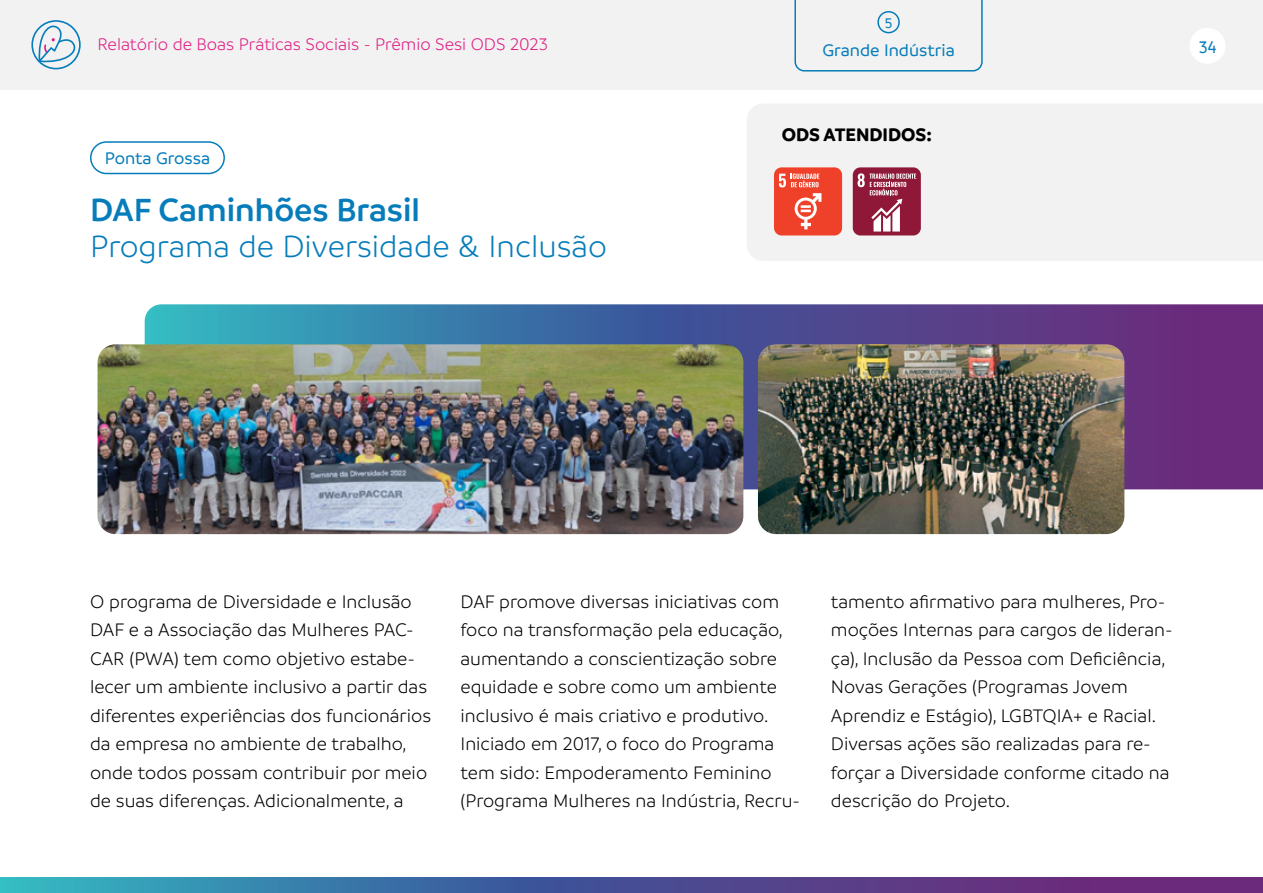
<style>
.page{position:relative;width:1263px;height:893px;background:#fff}
.page>*{position:absolute;margin:0;border:0;box-sizing:border-box;transform-origin:0 0}
.t1{font:600 34.5px "Branding";color:#067dba}
.t2{font:300 33px "Branding";color:#067dba}
.t3{font:300 19.5px/28.5px "Branding";color:#000}
.t4{font:700 19.5px "Branding";color:#000}
.t5{font:300 18px "Branding";color:#df1a82}
.t6{font:500 18px "Branding";color:#067dba}
.t7{font:500 15px "Branding";color:#067dba}
.s1{font-family:"Calibri"}
</style>
<div class="page">
<div style="left:0;top:0;width:1263px;height:90px;background:#f2f2f2"></div>
<div style="left:31px;top:20px;width:50px;height:49px;border:2px solid #067dba;border-radius:50%"></div>
<svg style="left:37px;top:24px;width:40px;height:39px"></svg>
<div style="left:1189px;top:28px;width:36px;height:36px;background:#fff;border-radius:50%"></div>
<svg style="left:0;top:878px;width:1263px;height:15px;background:#4b5b97"></svg>
<div style="left:747px;top:104px;width:516px;height:157px;background:#f2f2f2"></div>
<div style="left:774px;top:167px;width:68px;height:68px;background:#ef412a;border-radius:8px"></div>
<svg style="left:795px;top:193px;width:26px;height:36px"></svg>
<svg style="left:779px;top:174px;width:40px;height:13px"></svg>
<div style="left:853px;top:167px;width:68px;height:68px;background:#8f1838;border-radius:8px"></div>
<svg style="left:857px;top:173px;width:59px;height:59px"></svg>
<div style="left:90px;top:141px;width:135px;height:33px;border:2px solid #067dba;border-radius:16px"></div>
<svg style="left:794px;top:0;width:189px;height:72px"></svg>
<div style="left:877px;top:11px;width:23px;height:22px;border:2px solid #067dba;border-radius:50%"></div>
<svg style="left:145px;top:304px;width:1118px;height:185px;background:#535091"></svg>
<img style="left:98px;top:344px;width:645px;height:190px">
<img style="left:758px;top:344px;width:366px;height:190px">
<p class="t7" style="left:885px;top:15px;width:9px">5</p>
<p class="t5" style="left:98px;top:35px;width:452px">Relatório de Boas Práticas Sociais - Prêmio Sesi ODS 2023</p>
<p class="t6" style="left:1199px;top:38px;width:19px">34</p>
<p class="t6" style="left:822px;top:41px;width:134px">Grande Indústria</p>
<p class="t6" style="left:105px;top:148px;width:107px">Ponta Grossa</p>
<h1 class="t1" style="left:90px;top:191px;width:331px">DAF Caminhões Brasil</h1>
<h2 class="t2" style="left:90px;top:230px;width:518px">Programa de Diversidade <span class="s1">&amp;</span> Inclusão</h2>
<p class="t4" style="left:782px;top:124px;width:152px">ODS ATENDIDOS:</p>
<p class="t3" style="left:90px;top:587px;width:343px">O programa de Diversidade e Inclusão DAF e a Associação das Mulheres PAC-CAR (PWA) tem como objetivo estabe&shy;lecer um ambiente inclusivo a partir das diferentes experiências dos funcionários da empresa no ambiente de trabalho, onde todos possam contribuir por meio de suas diferenças. Adicionalmente, a</p>
<p class="t3" style="left:460px;top:587px;width:341px">DAF promove diversas iniciativas com foco na transformação pela educação, aumentando a conscientização sobre equidade e sobre como um ambiente inclusivo é mais criativo e produtivo.<br>Iniciado em 2017, o foco do Programa tem sido: Empoderamento Feminino (Programa Mulheres na Indústria, Recru-</p>
<p class="t3" style="left:831px;top:587px;width:343px">tamento afirmativo para mulheres, Pro&shy;moções Internas para cargos de lideran&shy;ça), Inclusão da Pessoa com Deficiência, Novas Gerações (Programas Jovem Aprendiz e Estágio), LGBTQIA+ e Racial.<br>Diversas ações são realizadas para re&shy;forçar a Diversidade conforme citado na descrição do Projeto.</p>
</div>
